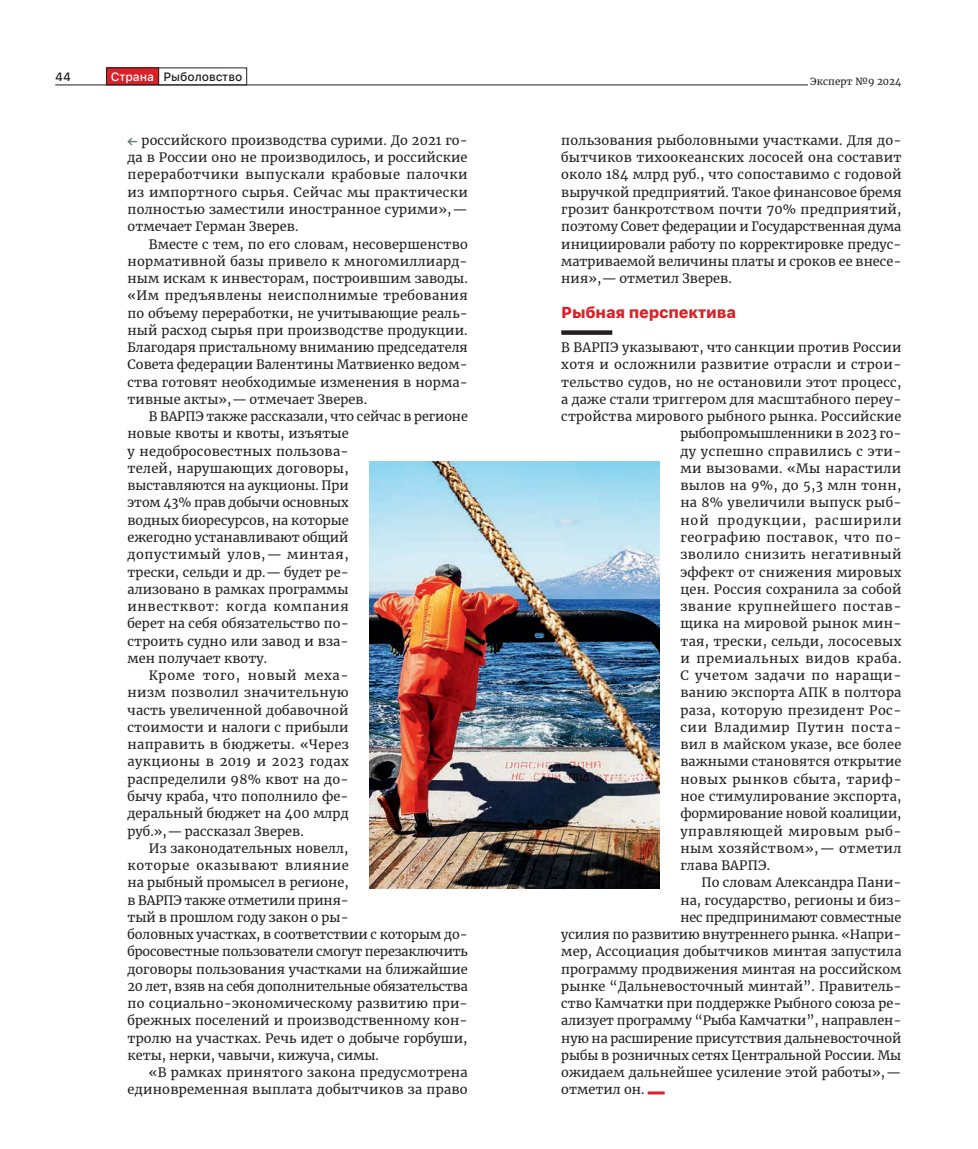
<style>
.page{position:relative;width:978px;height:1149px;background:#fff}
.page>*{position:absolute;margin:0;border:0;box-sizing:border-box;transform-origin:0 0}
.t1{font:800 15.75px "SF Pro Text";letter-spacing:-.015em;color:#da2128}
.t2{font:12.75px/17.2px "Merriweather";letter-spacing:.01em;color:#231f20;text-align:justify}
.t3{font:12.75px "Merriweather";letter-spacing:-.01em;color:#231f20}
.t4{font:12.75px "Merriweather";letter-spacing:.03em;color:#231f20}
.t5{font:12.75px "Merriweather";letter-spacing:.045em;color:#231f20}
.t6{font:12.75px "Merriweather";letter-spacing:.035em;color:#231f20}
.t7{font:12.75px "Merriweather";letter-spacing:.05em;color:#231f20}
.t8{font:12.75px "Merriweather";letter-spacing:.04em;color:#231f20}
.t9{font:12.75px "Merriweather";letter-spacing:.055em;color:#231f20}
.t10{font:12.75px "Merriweather";letter-spacing:.07em;color:#231f20}
.t11{font:500 12px "SF Pro Text";letter-spacing:-.005em;color:#231f20}
.t12{font:9.75px "Merriweather";letter-spacing:.005em;color:#231f20}
.s1{color:#fff}
.s2{font-family:"Suisse Intl";font-weight:500;color:#5f7e75}
</style>
<div class="page">
<div style="left:106px;top:68px;width:53px;height:17px;background:#da2128"></div>
<div style="left:106px;top:68px;width:141px;height:17px;border:1px solid #231f20"></div>
<hr style="left:55px;top:85px;width:753px;height:1px;background:#231f20">
<svg style="left:158px;top:68px;width:1px;height:17px"></svg>
<div style="left:561px;top:330px;width:51px;height:5px;background:#231f20"></div>
<hr style="left:648px;top:1091px;width:17px;height:3px;background:#da2128">
<img style="left:370px;top:461px;width:289px;height:427px">
<p class="t11" style="left:55px;top:68px;width:17px">44</p>
<p class="t11" style="left:111px;top:68px;width:133px"><span class="s1">Страна</span> Рыболовство</p>
<p class="t12" style="left:810px;top:74px;width:93px">Эксперт №9 2024</p>
<p class="t2" style="left:128px;top:131px;width:342px"><span class="s2">←</span> российского производства сурими. До 2021 го&shy;да в России оно не производилось, и российские переработчики выпускали крабовые палочки из импортного сырья. Сейчас мы практически полностью заместили иностранное сурими»,— отмечает Герман Зверев.</p>
<p class="t2" style="left:128px;top:235px;width:342px;text-indent:21px">Вместе с тем, по его словам, несовершенство нормативной базы привело к многомиллиард&shy;ным искам к инвесторам, построившим заводы. «Им предъявлены неисполнимые требования по объему переработки, не учитывающие реаль&shy;ный расход сырья при производстве продукции.<br>Благодаря пристальному вниманию председателя Совета федерации Валентины Матвиенко ведом&shy;ства готовят необходимые изменения в норма&shy;тивные акты»,— отмечает Зверев.</p>
<p class="t2" style="left:149px;top:407px;width:321px">В ВАРПЭ также рассказали, что сейчас в регионе</p>
<p class="t2" style="left:128px;top:424px;width:223px">новые квоты и квоты, изъятые</p>
<p class="t2" style="left:128px;top:442px;width:223px">у недобросовестных пользова-</p>
<p class="t2" style="left:128px;top:459px;width:223px">телей, нарушающих договоры,</p>
<p class="t2" style="left:128px;top:476px;width:223px">выставляются на аукционы. При</p>
<p class="t2" style="left:128px;top:493px;width:223px">этом 43% прав добычи основных</p>
<p class="t2" style="left:128px;top:511px;width:223px">водных биоресурсов, на которые</p>
<p class="t2" style="left:128px;top:528px;width:222px">ежегодно устанавливают общий</p>
<p class="t5" style="left:128px;top:545px;width:223px">допустимый улов,— минтая,</p>
<p class="t2" style="left:128px;top:562px;width:223px">трески, сельди и др.— будет ре-</p>
<p class="t2" style="left:128px;top:580px;width:223px">ализовано в рамках программы</p>
<p class="t7" style="left:128px;top:597px;width:223px">инвестквот: когда компания</p>
<p class="t2" style="left:128px;top:614px;width:223px">берет на себя обязательство по-</p>
<p class="t2" style="left:128px;top:631px;width:223px">строить судно или завод и вза-</p>
<p class="t2" style="left:128px;top:649px;width:141px">мен получает квоту.</p>
<p class="t9" style="left:149px;top:666px;width:201px">Кроме того, новый меха-</p>
<p class="t4" style="left:128px;top:683px;width:222px">низм позволил значительную</p>
<p class="t2" style="left:128px;top:700px;width:223px">часть увеличенной добавочной</p>
<p class="t2" style="left:128px;top:718px;width:223px">стоимости и налоги с прибыли</p>
<p class="t4" style="left:128px;top:735px;width:223px">направить в бюджеты. «Через</p>
<p class="t4" style="left:128px;top:752px;width:223px">аукционы в 2019 и 2023 годах</p>
<p class="t2" style="left:128px;top:769px;width:223px">распределили 98% квот на до-</p>
<p class="t2" style="left:128px;top:787px;width:223px">бычу краба, что пополнило фе-</p>
<p class="t2" style="left:128px;top:804px;width:223px">деральный бюджет на 400 млрд</p>
<p class="t2" style="left:128px;top:821px;width:178px">руб.»,— рассказал Зверев.</p>
<p class="t2" style="left:149px;top:838px;width:201px">Из законодательных новелл,</p>
<p class="t5" style="left:128px;top:856px;width:223px">которые оказывают влияние</p>
<p class="t2" style="left:128px;top:873px;width:223px">на рыбный промысел в регионе,</p>
<p class="t3" style="left:128px;top:890px;width:223px">в ВАРПЭ также отметили приня-</p>
<p class="t2" style="left:128px;top:907px;width:223px">тый в прошлом году закон о ры-</p>
<p class="t2" style="left:128px;top:925px;width:342px">боловных участках, в соответствии с которым до-</p>
<p class="t3" style="left:128px;top:942px;width:342px">бросовестные пользователи смогут перезаключить</p>
<p class="t2" style="left:128px;top:959px;width:342px">договоры пользования участками на ближайшие</p>
<p class="t3" style="left:128px;top:977px;width:342px">20 лет, взяв на себя дополнительные обязательства</p>
<p class="t2" style="left:128px;top:994px;width:342px">по социально--экономическому развитию при-</p>
<p class="t2" style="left:128px;top:1011px;width:342px">брежных поселений и производственному кон-</p>
<p class="t2" style="left:128px;top:1028px;width:342px">тролю на участках. Речь идет о добыче горбуши,</p>
<p class="t2" style="left:128px;top:1045px;width:253px">кеты, нерки, чавычи, кижуча, симы.</p>
<p class="t2" style="left:149px;top:1063px;width:320px">«В рамках принятого закона предусмотрена</p>
<p class="t2" style="left:128px;top:1080px;width:342px">единовременная выплата добытчиков за право</p>
<p class="t2" style="left:561px;top:131px;width:342px">пользования рыболовными участками. Для до&shy;бытчиков тихоокеанских лососей она составит около 184 млрд руб., что сопоставимо с годовой выручкой предприятий. Такое финансовое бремя грозит банкротством почти 70% предприятий, поэтому Совет федерации и Государственная дума инициировали работу по корректировке предус&shy;матриваемой величины платы и сроков ее внесе&shy;ния»,— отметил Зверев.</p>
<p class="t1" style="left:561px;top:300px;width:176px">Рыбная перспектива</p>
<p class="t2" style="left:561px;top:338px;width:342px">В ВАРПЭ указывают, что санкции против России</p>
<p class="t6" style="left:561px;top:356px;width:342px">хотя и осложнили развитие отрасли и строи-</p>
<p class="t2" style="left:561px;top:373px;width:342px">тельство судов, но не остановили этот процесс,</p>
<p class="t2" style="left:561px;top:390px;width:342px">а даже стали триггером для масштабного переу-</p>
<p class="t2" style="left:561px;top:407px;width:342px">стройства мирового рыбного рынка. Российские</p>
<p class="t2" style="left:680px;top:424px;width:223px">рыбопромышленники в 2023 го-</p>
<p class="t4" style="left:680px;top:442px;width:223px">ду успешно справились с эти-</p>
<p class="t2" style="left:680px;top:459px;width:223px">ми вызовами. «Мы нарастили</p>
<p class="t2" style="left:680px;top:476px;width:223px">вылов на 9%, до 5,3 млн тонн,</p>
<p class="t2" style="left:680px;top:493px;width:223px">на 8% увеличили выпуск рыб-</p>
<p class="t10" style="left:680px;top:511px;width:223px">ной продукции, расширили</p>
<p class="t5" style="left:680px;top:528px;width:223px">географию поставок, что по-</p>
<p class="t8" style="left:680px;top:545px;width:223px">зволило снизить негативный</p>
<p class="t2" style="left:680px;top:562px;width:223px">эффект от снижения мировых</p>
<p class="t2" style="left:680px;top:580px;width:223px">цен. Россия сохранила за собой</p>
<p class="t5" style="left:680px;top:597px;width:223px">звание крупнейшего постав-</p>
<p class="t2" style="left:680px;top:614px;width:223px">щика на мировой рынок мин-</p>
<p class="t2" style="left:680px;top:631px;width:222px">тая, трески, сельди, лососевых</p>
<p class="t7" style="left:680px;top:649px;width:223px">и премиальных видов краба.</p>
<p class="t7" style="left:680px;top:666px;width:223px">С учетом задачи по наращи-</p>
<p class="t2" style="left:680px;top:683px;width:223px">ванию экспорта АПК в полтора</p>
<p class="t6" style="left:680px;top:701px;width:223px">раза, которую президент Рос-</p>
<p class="t9" style="left:680px;top:718px;width:223px">сии Владимир Путин поста-</p>
<p class="t2" style="left:680px;top:735px;width:222px">вил в майском указе, все более</p>
<p class="t2" style="left:680px;top:752px;width:223px">важными становятся открытие</p>
<p class="t8" style="left:680px;top:770px;width:223px">новых рынков сбыта, тариф-</p>
<p class="t2" style="left:680px;top:787px;width:223px">ное стимулирование экспорта,</p>
<p class="t2" style="left:680px;top:804px;width:223px">формирование новой коалиции,</p>
<p class="t8" style="left:680px;top:821px;width:223px">управляющей мировым рыб-</p>
<p class="t6" style="left:680px;top:839px;width:223px">ным хозяйством»,— отметил</p>
<p class="t2" style="left:680px;top:856px;width:91px">глава ВАРПЭ.</p>
<p class="t2" style="left:702px;top:873px;width:201px">По словам Александра Пани-</p>
<p class="t2" style="left:680px;top:890px;width:223px">на, государство, регионы и биз-</p>
<p class="t2" style="left:680px;top:907px;width:223px">нес предпринимают совместные</p>
<p class="t2" style="left:561px;top:925px;width:342px">усилия по развитию внутреннего рынка. «Напри-</p>
<p class="t2" style="left:561px;top:942px;width:342px">мер, Ассоциация добытчиков минтая запустила</p>
<p class="t2" style="left:561px;top:959px;width:342px">программу продвижения минтая на российском</p>
<p class="t2" style="left:561px;top:976px;width:342px">рынке “Дальневосточный минтай”. Правитель-</p>
<p class="t2" style="left:561px;top:994px;width:342px">ство Камчатки при поддержке Рыбного союза ре-</p>
<p class="t2" style="left:561px;top:1011px;width:342px">ализует программу “Рыба Камчатки”, направлен-</p>
<p class="t3" style="left:561px;top:1028px;width:342px">ную на расширение присутствия дальневосточной</p>
<p class="t2" style="left:561px;top:1045px;width:342px">рыбы в розничных сетях Центральной России. Мы</p>
<p class="t2" style="left:561px;top:1063px;width:342px">ожидаем дальнейшее усиление этой работы»,—</p>
<p class="t2" style="left:561px;top:1080px;width:85px">отметил он.</p>
</div>
